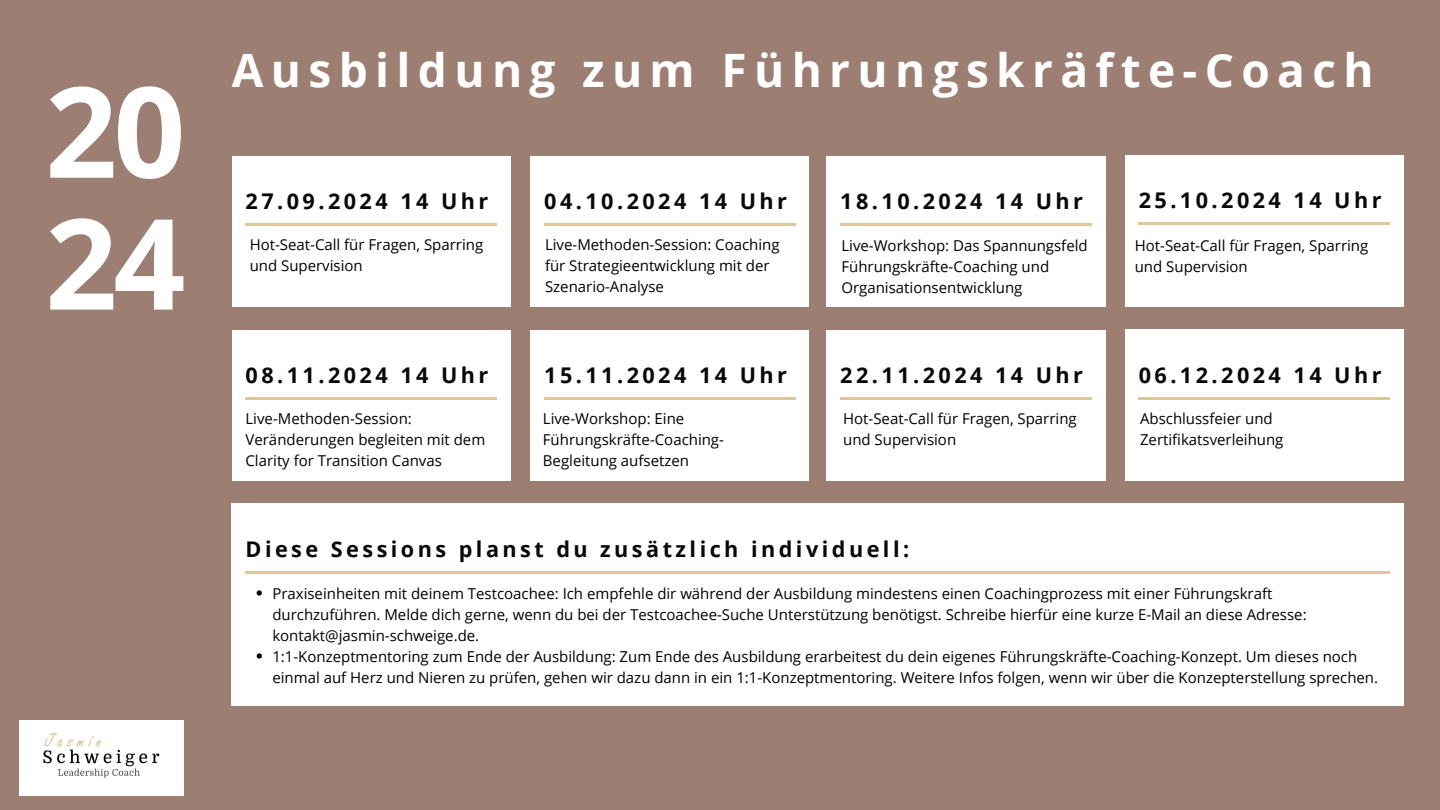
<style>
.page{position:relative;width:1440px;height:810px;background:#9c7e73}
.page>*{position:absolute;margin:0;border:0;box-sizing:border-box;transform-origin:0 0}
.t1{font:700 126px/131.9px "Open Sans";color:#fff}
.t2{font:700 46px "Open Sans";letter-spacing:.16em;color:#fff}
.t3{font:700 21.6px "Open Sans";letter-spacing:.16em;color:#080808}
.t4{font:15px/21px "Open Sans";color:#000}
</style>
<div class="page">
<div style="left:232px;top:330px;width:279px;height:151px;background:#fff"></div>
<div style="left:530px;top:330px;width:279px;height:151px;background:#fff"></div>
<hr style="left:544px;top:398px;width:251px;height:2px;background:#e1c699">
<div style="left:827px;top:330px;width:279px;height:151px;background:#fff"></div>
<hr style="left:840px;top:398px;width:252px;height:2px;background:#e1c699">
<div style="left:1125px;top:329px;width:279px;height:152px;background:#fff"></div>
<hr style="left:1139px;top:397px;width:251px;height:2px;background:#e1c699">
<hr style="left:246px;top:398px;width:251px;height:2px;background:#e1c699">
<div style="left:232px;top:503px;width:1172px;height:203px;background:#fff"></div>
<hr style="left:246px;top:571px;width:1144px;height:2px;background:#e1c699">
<svg style="left:257px;top:590px;width:5px;height:6px"></svg>
<svg style="left:257px;top:653px;width:5px;height:6px"></svg>
<div style="left:232px;top:156px;width:279px;height:151px;background:#fff"></div>
<div style="left:530px;top:156px;width:279px;height:151px;background:#fff"></div>
<hr style="left:544px;top:224px;width:251px;height:2px;background:#e1c699">
<div style="left:827px;top:156px;width:279px;height:151px;background:#fff"></div>
<hr style="left:840px;top:224px;width:252px;height:2px;background:#e1c699">
<div style="left:1125px;top:155px;width:279px;height:151px;background:#fff"></div>
<hr style="left:1139px;top:223px;width:251px;height:2px;background:#e1c699">
<hr style="left:246px;top:224px;width:251px;height:2px;background:#e1c699">
<img style="left:20px;top:720px;width:164px;height:75px">
<p class="t1" style="left:45px;top:63px;width:141px">20<br>24</p>
<p class="t2" style="left:232px;top:38px;width:1143px">Ausbildung zum Führungskräfte-Coach</p>
<p class="t3" style="left:840px;top:186px;width:244px">18.10.2024 14 Uhr</p>
<p class="t3" style="left:1139px;top:185px;width:244px">25.10.2024 14 Uhr</p>
<p class="t4" style="left:841px;top:235px;width:248px">Live-Workshop: Das Spannungsfeld<br>Führungskräfte-Coaching und<br>Organisationsentwicklung</p>
<p class="t3" style="left:246px;top:186px;width:244px">27.09.2024 14 Uhr</p>
<p class="t3" style="left:544px;top:186px;width:244px">04.10.2024 14 Uhr</p>
<p class="t4" style="left:545px;top:234px;width:236px">Live-Methoden-Session: Coaching für Strategieentwicklung mit der<br>Szenario-Analyse</p>
<p class="t4" style="left:250px;top:234px;width:235px">Hot-Seat-Call für Fragen, Sparring und Supervision</p>
<p class="t4" style="left:1135px;top:235px;width:235px">Hot-Seat-Call für Fragen, Sparring und Supervision</p>
<p class="t3" style="left:246px;top:360px;width:244px">08.11.2024 14 Uhr</p>
<p class="t4" style="left:246px;top:408px;width:241px">Live-Methoden-Session:<br>Veränderungen begleiten mit dem<br>Clarity for Transition Canvas</p>
<p class="t3" style="left:544px;top:360px;width:244px">15.11.2024 14 Uhr</p>
<p class="t4" style="left:543px;top:408px;width:183px">Live-Workshop: Eine<br>Führungskräfte-Coaching-<br>Begleitung aufsetzen</p>
<p class="t3" style="left:840px;top:360px;width:244px">22.11.2024 14 Uhr</p>
<p class="t4" style="left:843px;top:408px;width:235px">Hot-Seat-Call für Fragen, Sparring und Supervision</p>
<p class="t3" style="left:1139px;top:360px;width:244px">06.12.2024 14 Uhr</p>
<p class="t4" style="left:1140px;top:408px;width:145px">Abschlussfeier und<br>Zertifikatsverleihung</p>
<p class="t3" style="left:246px;top:534px;width:665px">Diese Sessions planst du zusätzlich individuell:</p>
<p class="t4" style="left:272px;top:582px;width:1036px">Praxiseinheiten mit deinem Testcoachee: Ich empfehle dir während der Ausbildung mindestens einen Coachingprozess mit einer Führungskraft durchzuführen. Melde dich gerne, wenn du bei der Testcoachee-Suche Unterstützung benötigst. Schreibe hierfür eine kurze E-Mail an diese Adresse: kontakt@jasmin-schweige.de.</p>
<p class="t4" style="left:272px;top:645px;width:1107px">1:1-Konzeptmentoring zum Ende der Ausbildung: Zum Ende des Ausbildung erarbeitest du dein eigenes Führungskräfte-Coaching-Konzept. Um dieses noch einmal auf Herz und Nieren zu prüfen, gehen wir dazu dann in ein 1:1-Konzeptmentoring. Weitere Infos folgen, wenn wir über die Konzepterstellung sprechen.</p>
</div>
